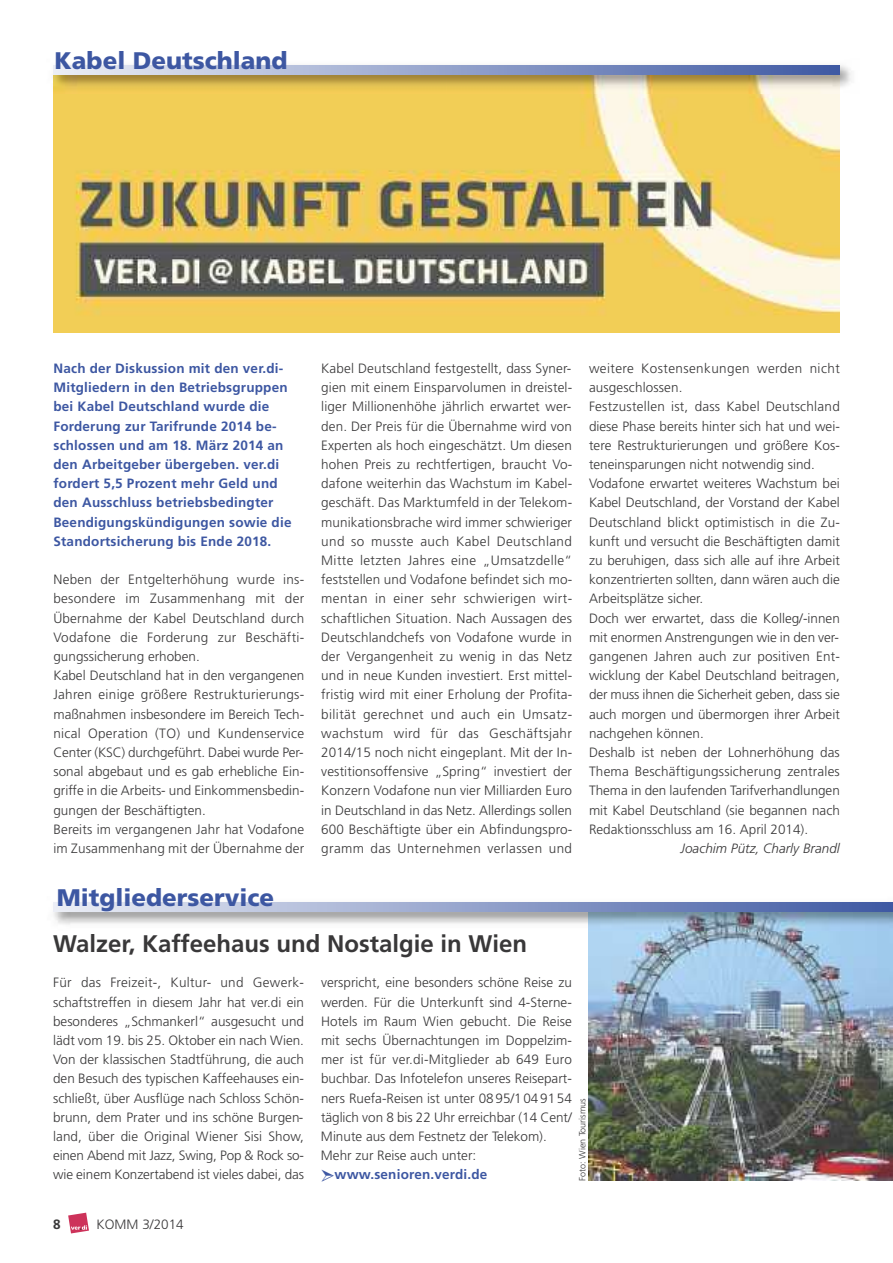
<style>
.page{position:relative;width:893px;height:1263px;background:#fff}
.page>*{position:absolute;margin:0;border:0;box-sizing:border-box;transform-origin:0 0}
.t1{font:700 24px "Frutiger";color:#393839}
.t2{font:900 24px "Frutiger";color:#3d57a2}
.t3{font:300 13.5px/19.2px "Frutiger";color:#393839}
.t4{font:700 13.5px/19.2px "Frutiger";letter-spacing:.015em;color:#3d57a2}
.t5{font:italic 300 13.5px "Frutiger";color:#393839}
.t6{font:700 13.5px "Frutiger";color:#393839}
.t7{font:300 9px "Frutiger";color:#393839}
.s1{color:#3d57a2}
.s2{font-weight:700;color:#3d57a2}
</style>
<div class="page">
<svg style="left:68px;top:1213px;width:21px;height:20px"></svg>
<img style="left:53px;top:93px;width:787px;height:239px">
<img style="left:53px;top:65px;width:798px;height:22px">
<img style="left:53px;top:75px;width:787px;height:18px">
<svg style="left:53px;top:65px;width:787px;height:9px;background:#94a3cc"></svg>
<img style="left:589px;top:931px;width:304px;height:249px">
<img style="left:53px;top:902px;width:840px;height:29px">
<img style="left:589px;top:911px;width:304px;height:20px">
<svg style="left:53px;top:903px;width:840px;height:8px;background:#94a3cc"></svg>
<h1 class="t2" style="left:55px;top:51px;width:234px">Kabel Deutschland</h1>
<p class="t4" style="left:53px;top:360px;width:240px">Nach der Diskussion mit den ver.di-Mitgliedern in den Betriebsgruppen bei Kabel Deutschland wurde die Forderung zur Tarifrunde 2014 be&shy;schlossen und am 18. März 2014 an den Arbeitgeber übergeben. ver.di fordert 5,5 Prozent mehr Geld und den Ausschluss betriebsbedingter Beendigungskündigungen sowie die Standortsicherung bis Ende 2018.</p>
<p class="t3" style="left:53px;top:571px;width:252px">Neben der Entgelterhöhung wurde ins&shy;besondere im Zusammenhang mit der Übernahme der Kabel Deutschland durch Vodafone die Forderung zur Beschäfti&shy;gungssicherung erhoben.<br>Kabel Deutschland hat in den vergangenen Jahren einige größere Restrukturierungs&shy;maßnahmen insbesondere im Bereich Tech&shy;nical Operation (TO) und Kundenservice Center (KSC) durchgeführt. Dabei wurde Per&shy;sonal abgebaut und es gab erhebliche Ein&shy;griffe in die Arbeits- und Einkommensbedin&shy;gungen der Beschäftigten.<br>Bereits im vergangenen Jahr hat Vodafone im Zusammenhang mit der Übernahme der</p>
<h1 class="t2" style="left:57px;top:888px;width:219px">Mitgliederservice</h1>
<p class="t3" style="left:321px;top:360px;width:252px;text-align:justify">Kabel Deutschland festgestellt, dass Syner&shy;gien mit einem Einsparvolumen in dreistel&shy;liger Millionenhöhe jährlich erwartet wer&shy;den. Der Preis für die Übernahme wird von Experten als hoch eingeschätzt. Um diesen hohen Preis zu rechtfertigen, braucht Vo&shy;dafone weiterhin das Wachstum im Kabel&shy;geschäft. Das Marktumfeld in der Telekom&shy;munikationsbrache wird immer schwieriger und so musste auch Kabel Deutschland Mitte letzten Jahres eine „Umsatzdelle“ feststellen und Vodafone befindet sich mo&shy;mentan in einer sehr schwierigen wirt&shy;schaftlichen Situation. Nach Aussagen des Deutschlandchefs von Vodafone wurde in der Vergangenheit zu wenig in das Netz und in neue Kunden investiert. Erst mittel&shy;fristig wird mit einer Erholung der Profita&shy;bilität gerechnet und auch ein Umsatz&shy;wachstum wird für das Geschäftsjahr 2014/15 noch nicht eingeplant. Mit der In&shy;vestitionsoffensive „Spring“ investiert der Konzern Vodafone nun vier Milliarden Euro in Deutschland in das Netz. Allerdings sollen 600 Beschäftigte über ein Abfindungspro&shy;gramm das Unternehmen verlassen und</p>
<p class="t3" style="left:589px;top:360px;width:252px">weitere Kostensenkungen werden nicht ausgeschlossen.<br>Festzustellen ist, dass Kabel Deutschland diese Phase bereits hinter sich hat und wei&shy;tere Restrukturierungen und größere Kos&shy;teneinsparungen nicht notwendig sind.<br>Vodafone erwartet weiteres Wachstum bei Kabel Deutschland, der Vorstand der Kabel Deutschland blickt optimistisch in die Zu&shy;kunft und versucht die Beschäftigten damit zu beruhigen, dass sich alle auf ihre Arbeit konzentrierten sollten, dann wären auch die Arbeitsplätze sicher.<br>Doch wer erwartet, dass die Kolleg/-innen mit enormen Anstrengungen wie in den ver&shy;gangenen Jahren auch zur positiven Ent&shy;wicklung der Kabel Deutschland beitragen, der muss ihnen die Sicherheit geben, dass sie auch morgen und übermorgen ihrer Arbeit nachgehen können.<br>Deshalb ist neben der Lohnerhöhung das Thema Beschäftigungssicherung zentrales Thema in den laufenden Tarifverhandlungen mit Kabel Deutschland (sie begannen nach Redaktionsschluss am 16. April 2014).</p>
<p class="t5" style="left:681px;top:843px;width:161px">Joachim Pütz, Charly Brandl</p>
<h1 class="t1" style="left:53px;top:934px;width:475px">Walzer, Kaffeehaus und Nostalgie in Wien</h1>
<p class="t3" style="left:53px;top:974px;width:252px;text-align:justify">Für das Freizeit-, Kultur- und Gewerk&shy;schaftstreffen in diesem Jahr hat ver.di ein besonderes „Schmankerl“ ausgesucht und lädt vom 19. bis 25. Oktober ein nach Wien.<br>Von der klassischen Stadtführung, die auch den Besuch des typischen Kaffeehauses ein&shy;schließt, über Ausflüge nach Schloss Schön&shy;brunn, dem Prater und ins schöne Burgen&shy;land, über die Original Wiener Sisi Show, einen Abend mit Jazz, Swing, Pop &amp; Rock so&shy;wie einem Konzertabend ist vieles dabei, das</p>
<p class="t3" style="left:321px;top:974px;width:252px">verspricht, eine besonders schöne Reise zu werden. Für die Unterkunft sind 4-Sterne-Hotels im Raum Wien gebucht. Die Reise mit sechs Übernachtungen im Doppelzim&shy;mer ist für ver.di-Mitglieder ab 649 Euro buchbar. Das Infotelefon unseres Reisepart&shy;ners Ruefa-Reisen ist unter 0895/1049154 täglich von 8 bis 22 Uhr erreichbar (14 Cent/ Minute aus dem Festnetz der Telekom).<br>Mehr zur Reise auch unter: <span class="s1">➣</span><span class="s2">www.senioren.verdi.de</span></p>
<p class="t7" style="left:579px;top:1181px;width:84px;rotate:-90deg">Foto: Wien Tourismus</p>
<p class="t6" style="left:53px;top:1219px;width:9px">8</p>
<p class="t3" style="left:97px;top:1216px;width:89px">KOMM 3/2014</p>
</div>
